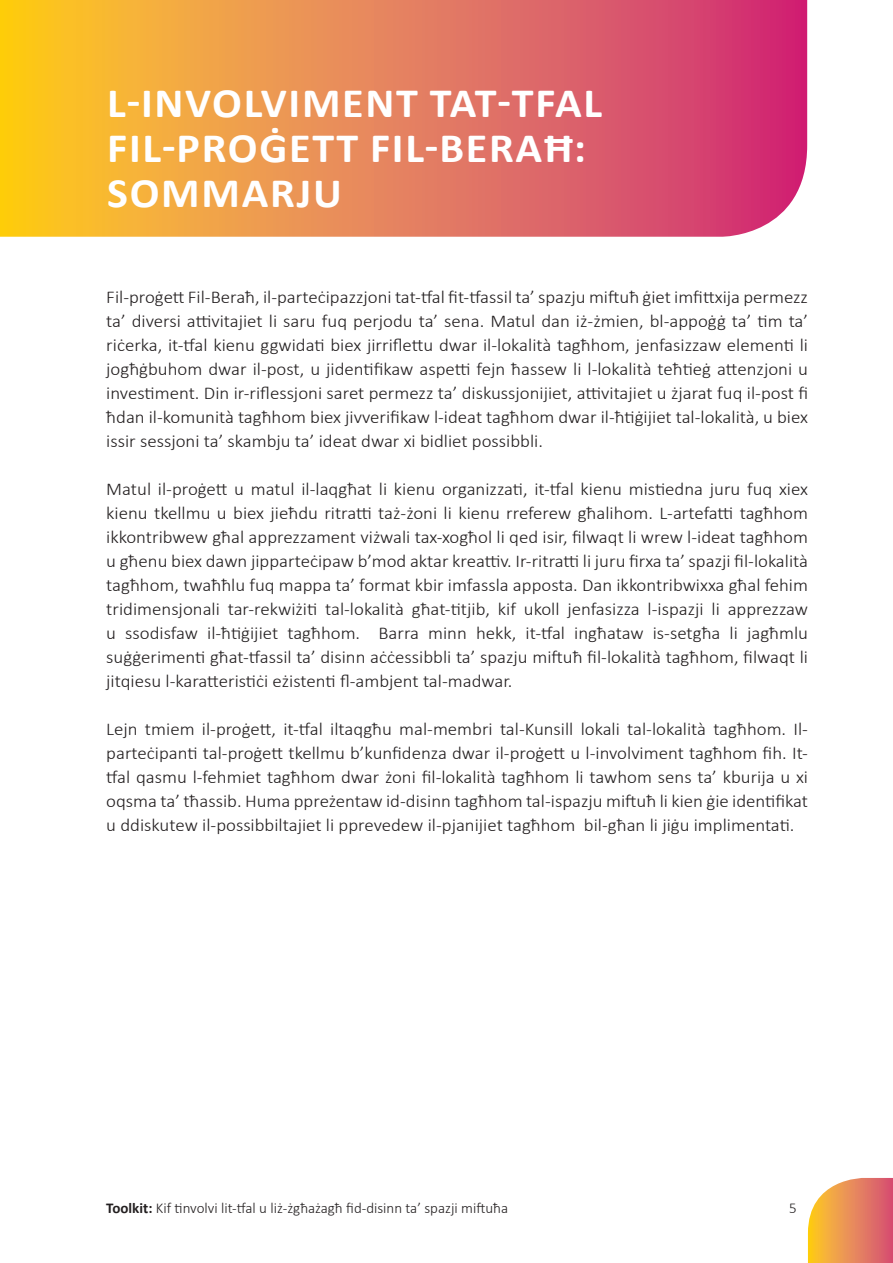
<style>
.page{position:relative;width:893px;height:1263px;background:#fff}
.page>*{position:absolute;margin:0;border:0;box-sizing:border-box;transform-origin:0 0}
.t1{font:700 42px/45px "Calibri";letter-spacing:.04em;color:#fff;scale:1.05 1}
.t2{font:300 18px/24px "Calibri";color:#231f20;text-align:justify;scale:1.05 1}
.t3{font:300 15px "Calibri";color:#231f20}
.s1{font-weight:700}
</style>
<div class="page">
<svg style="left:0;top:0;width:807px;height:237px;background:#e68057"></svg>
<svg style="left:808px;top:1178px;width:85px;height:85px;background:#ea9362"></svg>
<h1 class="t1" style="left:107px;top:80px;width:473px">L-INVOLVIMENT TAT-TFAL<br>FIL-PROĠETT FIL-BERAĦ:<br>SOMMARJU</h1>
<p class="t2" style="left:106px;top:284px;width:670px">Fil-proġett Fil-Beraħ, il-parteċipazzjoni tat-tfal fit-tfassil ta’ spazju miftuħ ġiet imfittxija permezz ta’ diversi attivitajiet li saru fuq perjodu ta’ sena. Matul dan iż-żmien, bl-appoġġ ta’ tim ta’ riċerka, it-tfal kienu ggwidati biex jirriflettu dwar il-lokalità tagħhom, jenfasizzaw elementi li jogħġbuhom dwar il-post, u jidentifikaw aspetti fejn ħassew li l-lokalità teħtieġ attenzjoni u investiment. Din ir-riflessjoni saret permezz ta’ diskussjonijiet, attivitajiet u żjarat fuq il-post fi ħdan il-komunità tagħhom biex jivverifikaw l-ideat tagħhom dwar il-ħtiġijiet tal-lokalità, u biex issir sessjoni ta’ skambju ta’ ideat dwar xi bidliet possibbli.</p>
<p class="t2" style="left:106px;top:476px;width:670px">Matul il-proġett u matul il-laqgħat li kienu organizzati, it-tfal kienu mistiedna juru fuq xiex kienu tkellmu u biex jieħdu ritratti taż-żoni li kienu rreferew għalihom. L-artefatti tagħhom ikkontribwew għal apprezzament viżwali tax-xogħol li qed isir, filwaqt li wrew l-ideat tagħhom u għenu biex dawn jipparteċipaw b’mod aktar kreattiv. Ir-ritratti li juru firxa ta’ spazji fil-lokalità tagħhom, twaħħlu fuq mappa ta’ format kbir imfassla apposta. Dan ikkontribwixxa għal fehim tridimensjonali tar-rekwiżiti tal-lokalità għat-titjib, kif ukoll jenfasizza l-ispazji li apprezzaw u ssodisfaw il-ħtiġijiet tagħhom. Barra minn hekk, it-tfal ingħataw is-setgħa li jagħmlu suġġerimenti għat-tfassil ta’ disinn aċċessibbli ta’ spazju miftuħ fil-lokalità tagħhom, filwaqt li jitqiesu l-karatteristiċi eżistenti fl-ambjent tal-madwar.</p>
<p class="t2" style="left:106px;top:716px;width:670px">Lejn tmiem il-proġett, it-tfal iltaqgħu mal-membri tal-Kunsill lokali tal-lokalità tagħhom. Il&shy;parteċipanti tal-proġett tkellmu b’kunfidenza dwar il-proġett u l-involviment tagħhom fih. It&shy;tfal qasmu l-fehmiet tagħhom dwar żoni fil-lokalità tagħhom li tawhom sens ta’ kburija u xi oqsma ta’ tħassib. Huma ppreżentaw id-disinn tagħhom tal-ispazju miftuħ li kien ġie identifikat u ddiskutew il-possibbiltajiet li pprevedew il-pjanijiet tagħhom bil-għan li jiġu implimentati.</p>
<p class="t3" style="left:106px;top:1199px;width:403px"><span class="s1">Toolkit:</span> Kif tinvolvi lit-tfal u liż-żgħażagħ fid-disinn ta’ spazji miftuħa</p>
<p class="t3" style="left:789px;top:1199px;width:9px">5</p>
</div>
